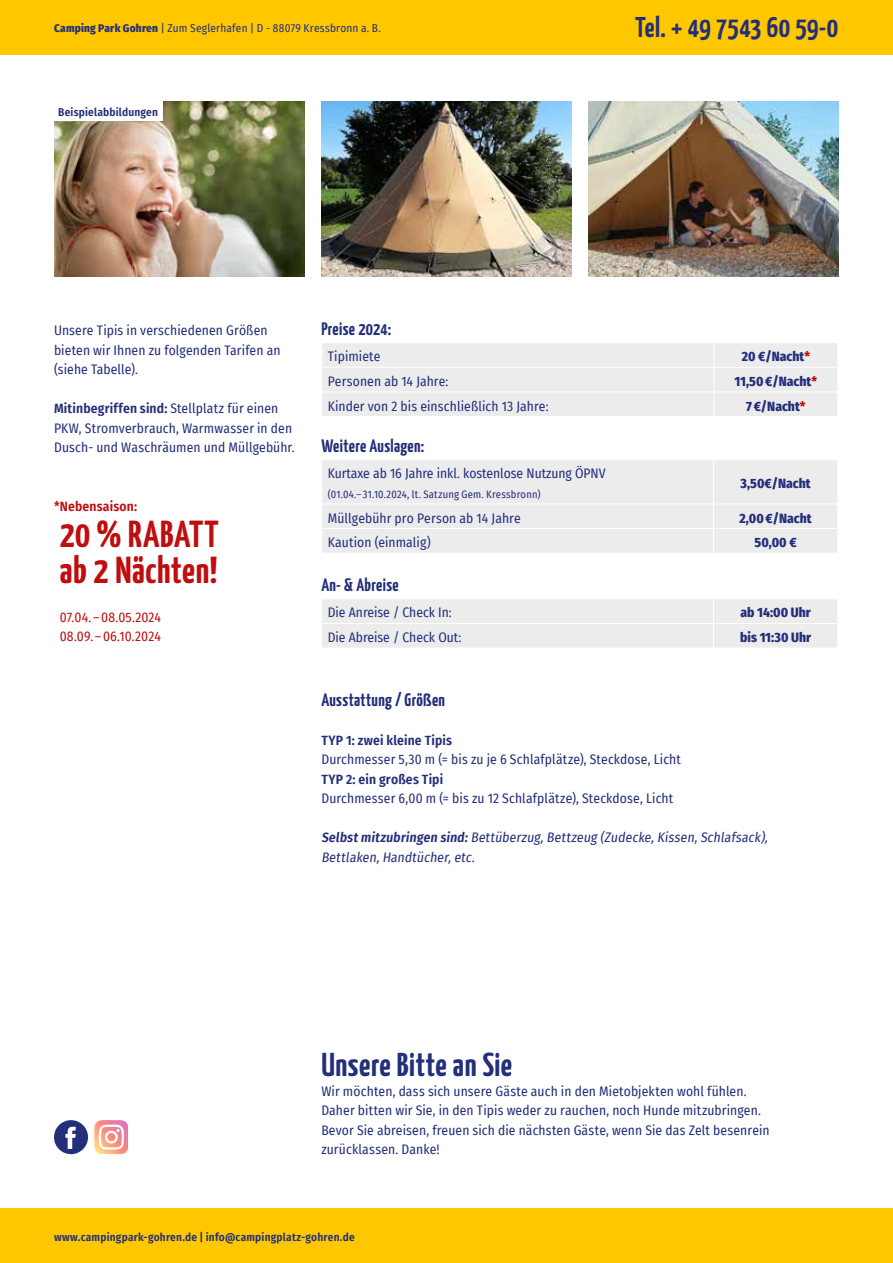
<style>
.page{position:relative;width:893px;height:1263px;background:#fff}
.page>*{position:absolute;margin:0;border:0;box-sizing:border-box;transform-origin:0 0}
.t1{font:700 37.5px/36px "Yanone Kaffeesatz";letter-spacing:.015em;color:#c00d0e}
.t2{font:700 33px "Yanone Kaffeesatz";letter-spacing:.015em;color:#242f7a}
.t3{font:700 28.5px "Yanone Kaffeesatz";letter-spacing:.005em;color:#242f7a}
.t4{font:700 18px "Yanone Kaffeesatz";letter-spacing:.02em;color:#242f7a}
.t5{font:13.5px/19.5px "Fira Sans Condensed";letter-spacing:.01em;color:#242f7a}
.t6{font:800 13.5px "Fira Sans Condensed";color:#242f7a}
.t7{font:600 13.5px "Fira Sans Condensed";letter-spacing:.01em;color:#242f7a}
.t8{font:13.5px/19.5px "Fira Sans Condensed";letter-spacing:.01em;color:#c00d0e}
.t9{font:600 13.5px "Fira Sans Condensed";letter-spacing:.015em;color:#c00d0e}
.t10{font:600 11.25px "Fira Sans Condensed";letter-spacing:.02em;color:#242f7a}
.t11{font:11.25px "Fira Sans Condensed";letter-spacing:.02em;color:#242f7a}
.t12{font:10.5px "Fira Sans Condensed";letter-spacing:.02em;color:#242f7a}
.s1{font-weight:800}
.s2{font-weight:600}
.s3{color:#c00d0e}
</style>
<div class="page">
<div style="left:0;top:0;width:893px;height:54px;background:#fec700"></div>
<div style="left:0;top:1209px;width:893px;height:54px;background:#fec700"></div>
<div style="left:322px;top:343px;width:515px;height:73px;background:#edeced"></div>
<div style="left:322px;top:460px;width:515px;height:93px;background:#edeced"></div>
<hr style="left:713px;top:460px;width:1px;height:44px;background:#fff">
<hr style="left:321px;top:504px;width:392px;height:1px;background:#fff">
<hr style="left:713px;top:504px;width:125px;height:1px;background:#fff">
<hr style="left:321px;top:528px;width:392px;height:1px;background:#fff">
<hr style="left:713px;top:528px;width:125px;height:1px;background:#fff">
<svg style="left:713px;top:505px;width:1px;height:48px"></svg>
<div style="left:322px;top:599px;width:515px;height:49px;background:#edeced"></div>
<img style="left:54px;top:101px;width:250px;height:176px">
<img style="left:321px;top:101px;width:251px;height:176px">
<img style="left:589px;top:101px;width:250px;height:176px">
<div style="left:54px;top:101px;width:108px;height:19px;background:#fff"></div>
<svg style="left:54px;top:1120px;width:74px;height:34px"></svg>
<p class="t11" style="left:54px;top:20px;width:328px"><span class="s1">Camping Park Gohren</span> | Zum Seglerhafen | D - 88079 Kressbronn a. B.</p>
<h3 class="t3" style="left:635px;top:7px;width:205px">Tel. + 49 7543 60 59-0</h3>
<p class="t10" style="left:58px;top:103px;width:101px">Beispielabbildungen</p>
<p class="t5" style="left:54px;top:320px;width:228px">Unsere Tipis in verschiedenen Größen bieten wir Ihnen zu folgenden Tarifen an (siehe Tabelle).</p>
<p class="t5" style="left:54px;top:398px;width:242px"><span class="s2">Mitinbegriffen sind:</span> Stellplatz für einen<br>PKW, Stromverbrauch, Warmwasser in den<br>Dusch- und Waschräumen und Müllgebühr.</p>
<p class="t9" style="left:54px;top:495px;width:85px">*Nebensaison:</p>
<h1 class="t1" style="left:60px;top:514px;width:161px">20% RABATT ab 2 Nächten!</h1>
<p class="t8" style="left:60px;top:607px;width:103px">07.04. –08.05.2024<br>08.09. –06.10.2024</p>
<h3 class="t4" style="left:321px;top:316px;width:71px">Preise 2024:</h3>
<p class="t5" style="left:328px;top:346px;width:54px">Tipimiete</p>
<p class="t6" style="left:742px;top:345px;width:70px">20 €/Nacht<span class="s3">*</span></p>
<p class="t5" style="left:328px;top:371px;width:122px">Personen ab 14 Jahre:</p>
<p class="t6" style="left:735px;top:370px;width:84px">11,50€/Nacht<span class="s3">*</span></p>
<p class="t5" style="left:328px;top:396px;width:222px">Kinder von 2 bis einschließlich 13 Jahre:</p>
<p class="t6" style="left:746px;top:394px;width:61px">7€/Nacht<span class="s3">*</span></p>
<h3 class="t4" style="left:321px;top:433px;width:104px">Weitere Auslagen:</h3>
<p class="t5" style="left:328px;top:464px;width:279px">Kurtaxe ab 16 Jahre inkl. kostenlose Nutzung ÖPNV</p>
<p class="t12" style="left:328px;top:486px;width:214px">(01.04.–31.10.2024, lt. Satzung Gem. Kressbronn)</p>
<p class="t6" style="left:741px;top:472px;width:72px">3,50€/Nacht</p>
<p class="t5" style="left:328px;top:508px;width:195px">Müllgebühr pro Person ab 14 Jahre</p>
<p class="t6" style="left:740px;top:506px;width:74px">2,00€/Nacht</p>
<p class="t5" style="left:328px;top:532px;width:105px">Kaution (einmalig)</p>
<p class="t6" style="left:755px;top:531px;width:44px">50,00 €</p>
<h3 class="t4" style="left:321px;top:572px;width:79px">An- &amp; Abreise</h3>
<p class="t5" style="left:328px;top:603px;width:126px">Die Anreise / Check In:</p>
<p class="t6" style="left:740px;top:601px;width:72px">ab 14:00 Uhr</p>
<p class="t5" style="left:328px;top:627px;width:135px">Die Abreise / Check Out:</p>
<p class="t6" style="left:740px;top:626px;width:72px">bis 11:30 Uhr</p>
<h3 class="t4" style="left:321px;top:686px;width:125px">Ausstattung/Größen</h3>
<p class="t7" style="left:321px;top:729px;width:132px">TYP 1: zwei kleine Tipis</p>
<p class="t5" style="left:321px;top:749px;width:361px">Durchmesser 5,30 m (= bis zu je 6 Schlafplätze), Steckdose, Licht</p>
<p class="t7" style="left:321px;top:768px;width:123px">TYP 2: ein großes Tipi</p>
<p class="t5" style="left:321px;top:788px;width:354px">Durchmesser 6,00 m (= bis zu 12 Schlafplätze), Steckdose, Licht</p>
<p class="t5" style="left:321px;top:827px;width:450px"><span class="s2">Selbstmitzubringen sind:</span>Bettüberzug,Bettzeug (Zudecke,Kissen,Schlafsack),<br>Bettlaken,Handtücher,etc.</p>
<h2 class="t2" style="left:321px;top:1041px;width:192px">Unsere Bitte an Sie</h2>
<p class="t5" style="left:321px;top:1081px;width:450px">Wir möchten, dass sich unsere Gäste auch in den Mietobjekten wohl fühlen.<br>Daher bitten wir Sie, in den Tipis weder zu rauchen, noch Hunde mitzubringen.<br>Bevor Sie abreisen, freuen sich die nächsten Gäste, wenn Sie das Zelt besenrein zurücklassen. Danke!</p>
<p class="t10" style="left:54px;top:1228px;width:302px">www.campingpark-gohren.de | info@campingplatz-gohren.de</p>
</div>
